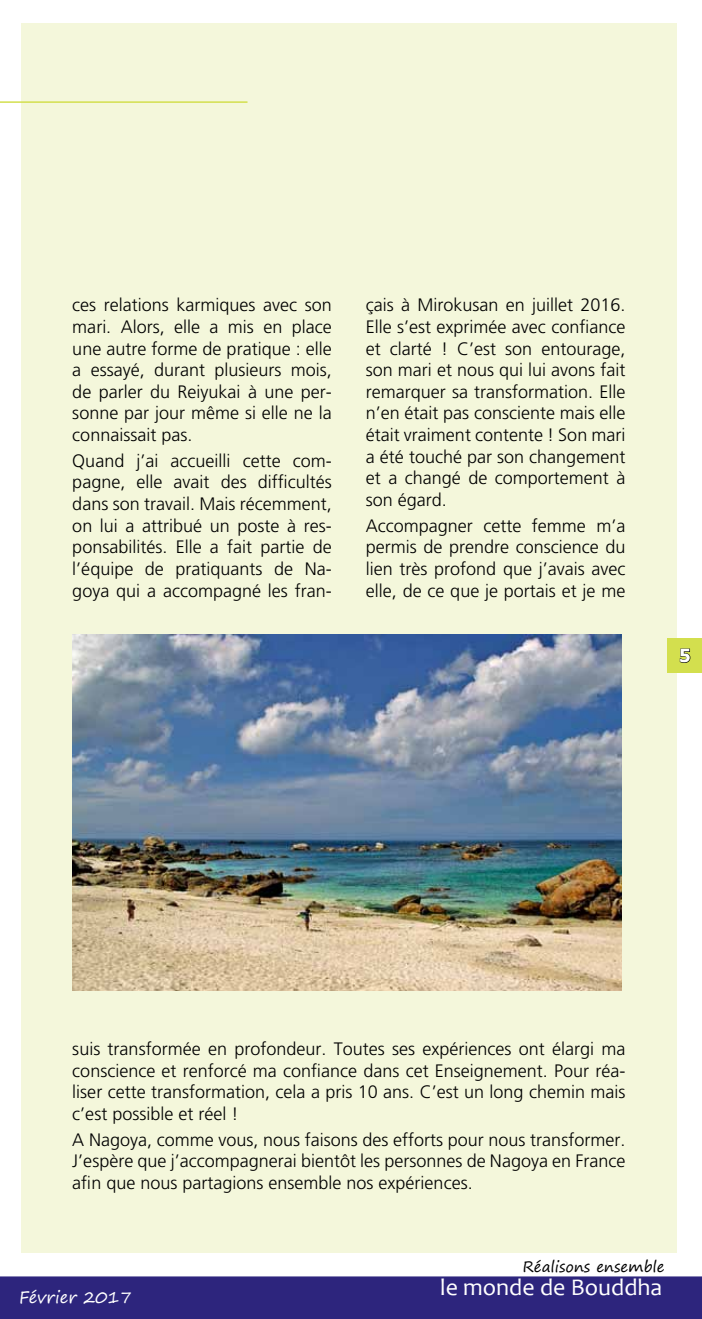
<style>
.page{position:relative;width:702px;height:1319px;background:#fff}
.page>*{position:absolute;margin:0;border:0;box-sizing:border-box;transform-origin:0 0}
.t1{font:24px "Candara";color:#fff}
.t2{font:300 18px/21.6px "Frutiger";color:#000;text-align:justify}
.t3{font:700 18px "Tahoma";color:#fff}
.t4{font:16.5px "Segoe Print";color:#fff}
.t5{font:15px "Segoe Print";color:#000}
</style>
<div class="page">
<div style="left:0;top:1276px;width:702px;height:42px;background:#2d257d"></div>
<div style="left:21px;top:23px;width:655px;height:1229px;background:#f4f7db"></div>
<div style="left:668px;top:638px;width:34px;height:34px;background:#d3df4e"></div>
<svg style="left:679px;top:648px;width:11px;height:15px"></svg>
<hr style="left:0;top:101px;width:247px;height:2px;background:#d3df4e">
<img style="left:72px;top:634px;width:549px;height:356px">
<p class="t2" style="left:72px;top:294px;width:261px">ces relations karmiques avec son mari. Alors, elle a mis en place une autre forme de pratique : elle a essayé, durant plusieurs mois, de parler du Reiyukai à une per&shy;sonne par jour même si elle ne la connaissait pas.</p>
<p class="t2" style="left:72px;top:450px;width:261px">Quand j’ai accueilli cette com&shy;pagne, elle avait des difficultés dans son travail. Mais récemment, on lui a attribué un poste à res&shy;ponsabilités. Elle a fait partie de l’équipe de pratiquants de Na&shy;goya qui a accompagné les fran-</p>
<p class="t2" style="left:366px;top:294px;width:261px">çais à Mirokusan en juillet 2016.<br>Elle s’est exprimée avec confiance et clarté ! C’est son entourage, son mari et nous qui lui avons fait remarquer sa transformation. Elle n’en était pas consciente mais elle était vraiment contente ! Son mari a été touché par son changement et a changé de comportement à son égard.</p>
<p class="t2" style="left:366px;top:514px;width:261px">Accompagner cette femme m’a permis de prendre conscience du lien très profond que j’avais avec elle, de ce que je portais et je me</p>
<p class="t3" style="left:679px;top:643px;width:13px">5</p>
<p class="t2" style="left:72px;top:1037px;width:554px">suis transformée en profondeur. Toutes ses expériences ont élargi ma conscience et renforcé ma confiance dans cet Enseignement. Pour réa&shy;liser cette transformation, cela a pris 10 ans. C’est un long chemin mais c’est possible et réel !</p>
<p class="t2" style="left:72px;top:1128px;width:554px">A Nagoya, comme vous, nous faisons des efforts pour nous transformer.<br>J’espère que j’accompagnerai bientôt les personnes de Nagoya en France afin que nous partagions ensemble nos expériences.</p>
<p class="t4" style="left:19px;top:1282px;width:114px">Février 2017</p>
<p class="t5" style="left:523px;top:1253px;width:143px">Réalisons ensemble</p>
<h1 class="t1" style="left:440px;top:1272px;width:224px">le monde de Bouddha</h1>
</div>
